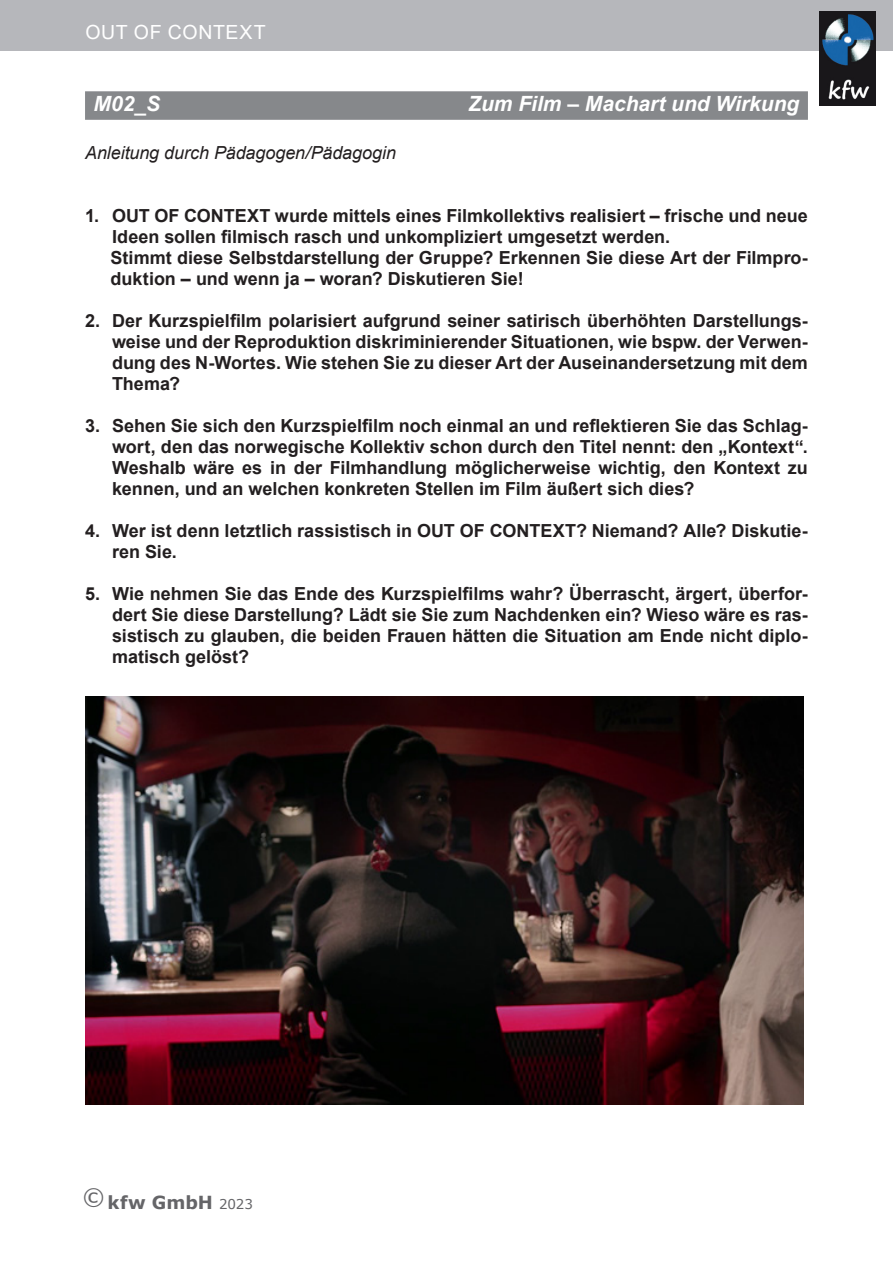
<style>
.page{position:relative;width:893px;height:1263px;background:#fff}
.page>*{position:absolute;margin:0;border:0;box-sizing:border-box;transform-origin:0 0}
.t1{font:italic 700 21px "Arial";color:#fff}
.t2{font:19.5px "Arial";letter-spacing:.035em;color:#fff}
.t3{font:700 18px/21px "Arial";color:#231f20;text-align:justify}
.t4{font:italic 18px "Arial";letter-spacing:-.005em;color:#231f20}
.t5{font:700 18px "Verdana";color:#656568}
.s1{font-weight:400;font-size:13.5px}
</style>
<div class="page">
<div style="left:0;top:0;width:893px;height:51px;background:#b6b7bb"></div>
<img style="left:819px;top:11px;width:56px;height:94px">
<div style="left:85px;top:91px;width:723px;height:29px;background:#86888b"></div>
<img style="left:86px;top:696px;width:718px;height:408px">
<p class="t2" style="left:85px;top:19px;width:182px">OUT OF CONTEXT</p>
<p class="t1" style="left:94px;top:90px;width:68px">M02_S</p>
<p class="t1" style="left:468px;top:90px;width:333px">Zum Film – Machart und Wirkung</p>
<p class="t4" style="left:85px;top:141px;width:313px">Anleitung durch Pädagogen/Pädagogin</p>
<p class="t3" style="left:111px;top:205px;width:699px;text-align:left;text-indent:-26px">1. OUT OF CONTEXT wurde mittels eines Filmkollektivs realisiert – frische und neue Ideen sollen filmisch rasch und unkompliziert umgesetzt werden.<br>Stimmt diese Selbstdarstellung der Gruppe? Erkennen Sie diese Art der Filmpro&shy;duktion – und wenn ja – woran? Diskutieren Sie!</p>
<p class="t3" style="left:112px;top:310px;width:697px;text-indent:-27px">2. Der Kurzspielfilm polarisiert aufgrund seiner satirisch überhöhten Darstellungs&shy;weise und der Reproduktion diskriminierender Situationen, wie bspw. der Verwen&shy;dung des N-Wortes. Wie stehen Sie zu dieser Art der Auseinandersetzung mit dem Thema?</p>
<p class="t3" style="left:112px;top:415px;width:697px;text-indent:-27px">3. Sehen Sie sich den Kurzspielfilm noch einmal an und reflektieren Sie das Schlag&shy;wort, den das norwegische Kollektiv schon durch den Titel nennt: den „Kontext“.<br>Weshalb wäre es in der Filmhandlung möglicherweise wichtig, den Kontext zu kennen, und an welchen konkreten Stellen im Film äußert sich dies?</p>
<p class="t3" style="left:112px;top:520px;width:697px;text-indent:-27px">4. Wer ist denn letztlich rassistisch in OUT OF CONTEXT? Niemand? Alle? Diskutie&shy;ren Sie.</p>
<p class="t3" style="left:112px;top:583px;width:697px;text-indent:-27px">5. Wie nehmen Sie das Ende des Kurzspielfilms wahr? Überrascht, ärgert, überfor&shy;dert Sie diese Darstellung? Lädt sie Sie zum Nachdenken ein? Wieso wäre es ras&shy;sistisch zu glauben, die beiden Frauen hätten die Situation am Ende nicht diplo&shy;matisch gelöst?</p>
<p class="t5" style="left:82px;top:1190px;width:172px"><sup>©</sup> kfw GmbH <span class="s1">2023</span></p>
</div>
